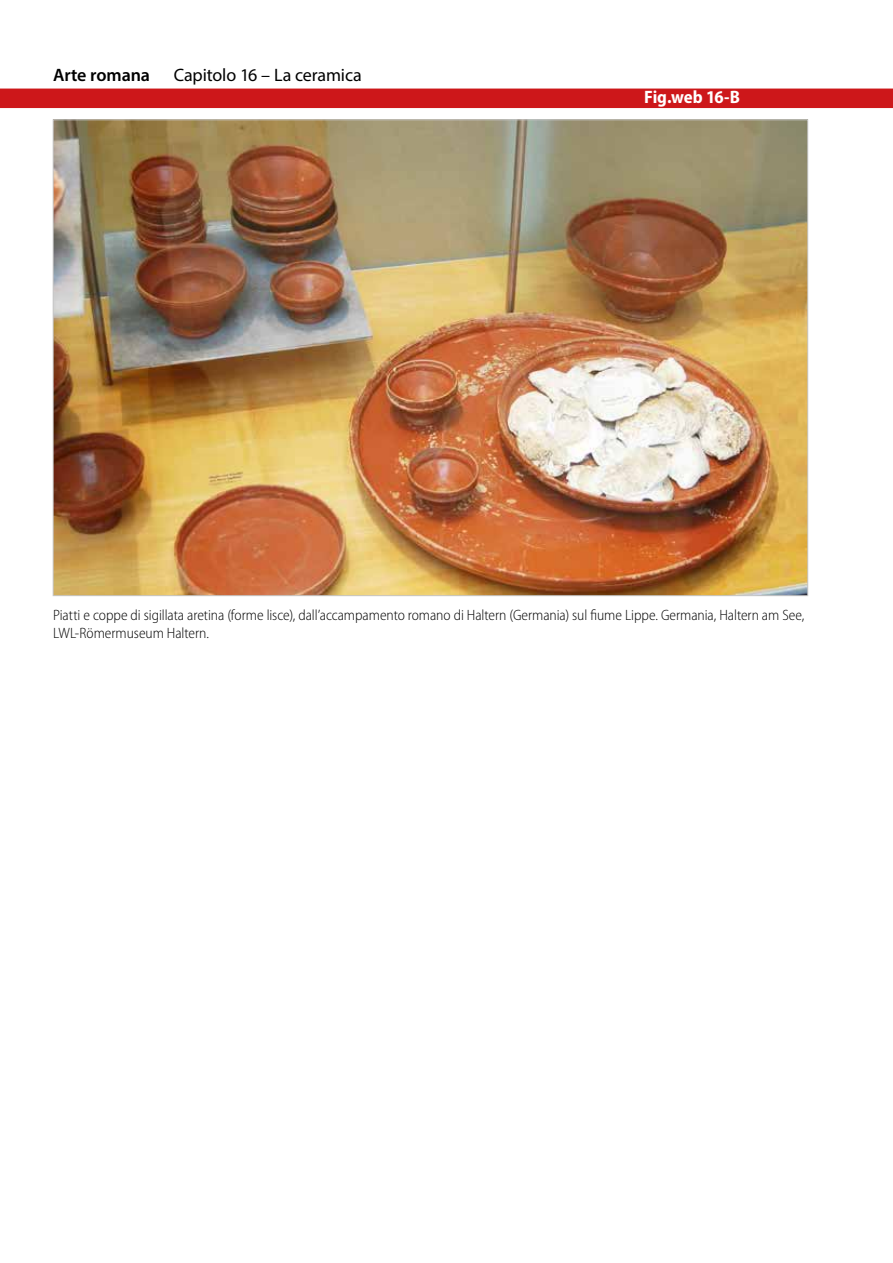
<style>
.page{position:relative;width:893px;height:1263px;background:#fff}
.page>*{position:absolute;margin:0;border:0;box-sizing:border-box;transform-origin:0 0}
.t1{font:18px "Myriad Pro";letter-spacing:-.005em;color:#000}
.t2{font:700 semi-condensed 18px "Myriad Pro";letter-spacing:-.015em;color:#fff}
.t3{font:600 18px "Myriad Pro";letter-spacing:-.005em;color:#000}
.t4{font:300 semi-condensed 15px/17.2px "Myriad Pro";letter-spacing:-.005em;color:#000}
</style>
<div class="page">
<img style="left:55px;top:122px;width:751px;height:472px">
<div style="left:0;top:89px;width:893px;height:19px;background:#cd171a"></div>
<p class="t3" style="left:53px;top:63px;width:98px">Arte romana</p>
<p class="t1" style="left:174px;top:64px;width:189px">Capitolo 16 – La ceramica</p>
<p class="t2" style="left:644px;top:87px;width:97px">Fig.web 16-B</p>
<p class="t4" style="left:53px;top:607px;width:753px">Piatti e coppe di sigillata aretina (forme lisce), dall’accampamento romano di Haltern (Germania) sul fiume Lippe. Germania, Haltern am See,<br>LWL-Römermuseum Haltern.</p>
</div>
